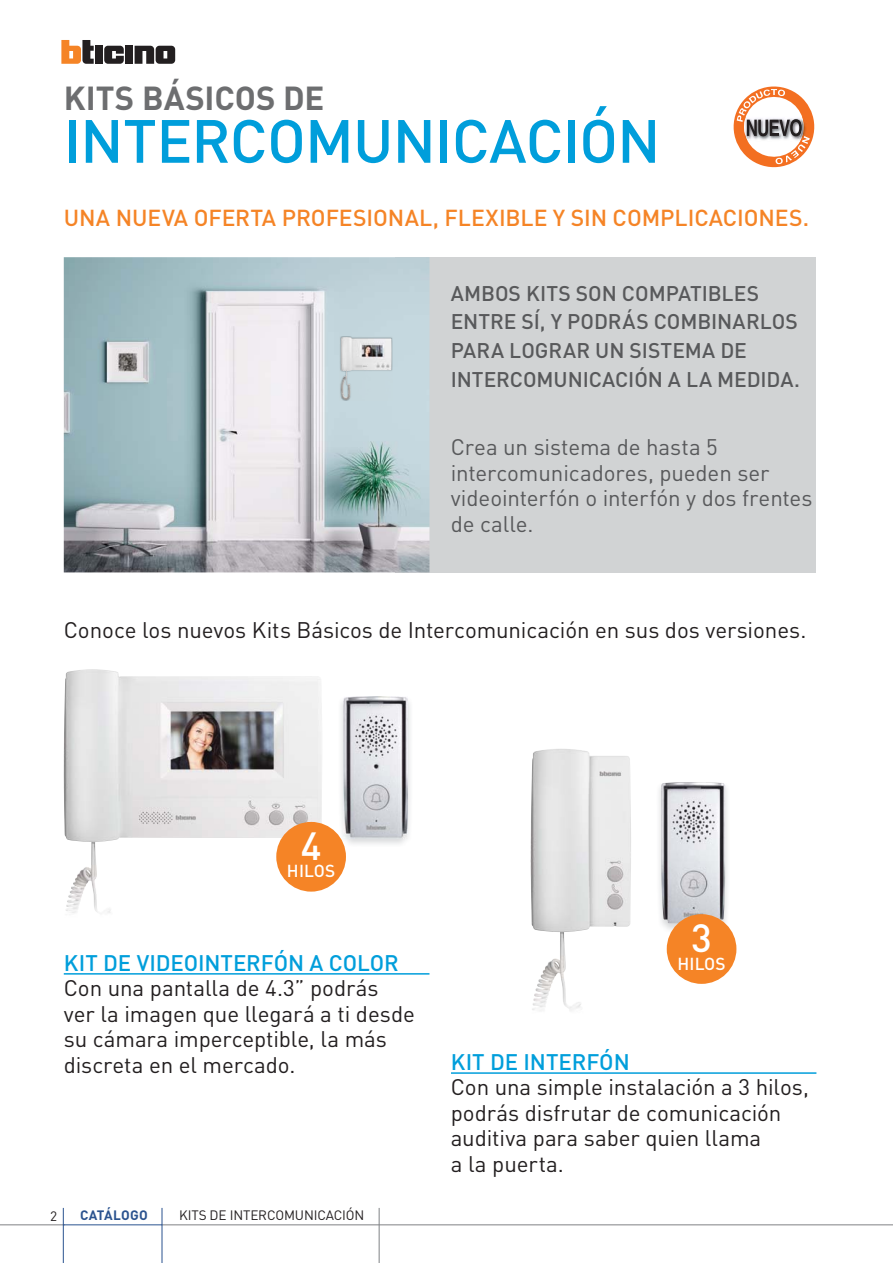
<style>
.page{position:relative;width:893px;height:1263px;background:#fff}
.page>*{position:absolute;margin:0;border:0;box-sizing:border-box;transform-origin:0 0}
.t1{font:500 60px "DIN Pro";letter-spacing:-.015em;color:#009edb}
.t2{font:500 38.85px "DIN Pro";color:#fff}
.t3{font:700 32.85px "DIN Pro";color:#6d6e70}
.t4{font:500 22.8px "DIN Pro";letter-spacing:-.005em;color:#f58426}
.t5{font:22.35px/25.5px "DIN Pro";letter-spacing:-.005em;color:#231f20}
.t6{font:22.35px/25.5px "DIN Pro";letter-spacing:-.005em;color:#58595b}
.t7{font:500 22.35px "DIN Pro";color:#009edb}
.t8{font:500 21px/28.7px "DIN Pro";color:#58595b}
.t9{font:500 17.25px "DIN Pro";letter-spacing:.01em;color:#fff}
.t10{font:13.5px "DIN Pro";letter-spacing:-.01em;color:#231f20}
.t11{font:700 13.5px "DIN Pro";letter-spacing:.02em;color:#2b538f}
</style>
<div class="page">
<hr style="left:0;top:1224px;width:65px;height:1px;background:#808285">
<hr style="left:162px;top:1224px;width:731px;height:1px;background:#808285">
<hr style="left:63px;top:1208px;width:1px;height:55px;background:#2b538f">
<hr style="left:162px;top:1208px;width:1px;height:55px;background:#2b538f">
<hr style="left:379px;top:1208px;width:1px;height:55px;background:#808285">
<hr style="left:63px;top:1224px;width:99px;height:1px;background:#2b538f">
<svg style="left:104px;top:46px;width:20px;height:18px"></svg>
<div style="left:125px;top:46px;width:8px;height:18px;background:#231f20"></div>
<div style="left:95px;top:46px;width:8px;height:18px;background:#231f20"></div>
<svg style="left:61px;top:40px;width:33px;height:24px"></svg>
<svg style="left:135px;top:46px;width:40px;height:18px"></svg>
<div style="left:395px;top:257px;width:421px;height:315px;background:#d1d3d4"></div>
<img style="left:64px;top:257px;width:365px;height:315px">
<hr style="left:64px;top:973px;width:365px;height:1px;background:#009edb">
<hr style="left:451px;top:1072px;width:365px;height:2px;background:#009edb">
<img style="left:530px;top:749px;width:101px;height:262px">
<img style="left:64px;top:669px;width:256px;height:244px">
<img style="left:340px;top:336px;width:52px;height:65px">
<img style="left:341px;top:338px;width:8px;height:62px">
<img style="left:659px;top:785px;width:71px;height:148px">
<img style="left:661px;top:782px;width:64px;height:141px">
<img style="left:338px;top:696px;width:72px;height:151px">
<img style="left:344px;top:697px;width:64px;height:141px">
<div style="left:276px;top:822px;width:70px;height:70px;background:#f58426;border-radius:50%"></div>
<div style="left:667px;top:914px;width:69px;height:70px;background:#f58426;border-radius:50%"></div>
<svg style="left:733px;top:86px;width:82px;height:82px"></svg>
<h3 class="t3" style="left:64px;top:80px;width:262px">KITS BÁSICOS DE</h3>
<h1 class="t1" style="left:64px;top:120px;width:598px">INTERCOMUNICACIÓN</h1>
<p class="t4" style="left:64px;top:209px;width:747px">UNA NUEVA OFERTA PROFESIONAL, FLEXIBLE Y SIN COMPLICACIONES.</p>
<p class="t8" style="left:451px;top:281px;width:351px">AMBOS KITS SON COMPATIBLES<br>ENTRE SÍ, Y PODRÁS COMBINARLOS<br>PARA LOGRAR UN SISTEMA DE<br>INTERCOMUNICACIÓN A LA MEDIDA.</p>
<p class="t6" style="left:451px;top:437px;width:363px">Crea un sistema de hasta 5 intercomunicadores, pueden ser videointerfón o interfón y dos frentes de calle.</p>
<p class="t5" style="left:64px;top:620px;width:744px">Conoce los nuevos Kits Básicos de Intercomunicación en sus dos versiones.</p>
<h2 class="t2" style="left:301px;top:832px;width:22px">4</h2>
<p class="t9" style="left:287px;top:865px;width:50px">HILOS</p>
<p class="t7" style="left:64px;top:955px;width:337px">KIT DE VIDEOINTERFÓN A COLOR</p>
<p class="t5" style="left:64px;top:978px;width:353px">Con una pantalla de 4.3” podrás ver la imagen que llegará a ti desde su cámara imperceptible, la más discreta en el mercado.</p>
<p class="t10" style="left:50px;top:1211px;width:9px">2</p>
<p class="t11" style="left:80px;top:1207px;width:69px">CATÁLOGO</p>
<p class="t10" style="left:179px;top:1210px;width:187px">KITS DE INTERCOMUNICACIÓN</p>
<h2 class="t2" style="left:691px;top:924px;width:22px">3</h2>
<p class="t9" style="left:677px;top:957px;width:50px">HILOS</p>
<p class="t7" style="left:451px;top:1054px;width:181px">KIT DE INTERFÓN</p>
<p class="t5" style="left:451px;top:1077px;width:360px">Con una simple instalación a 3 hilos, podrás disfrutar de comunicación auditiva para saber quien llama<br>a la puerta.</p>
</div>
